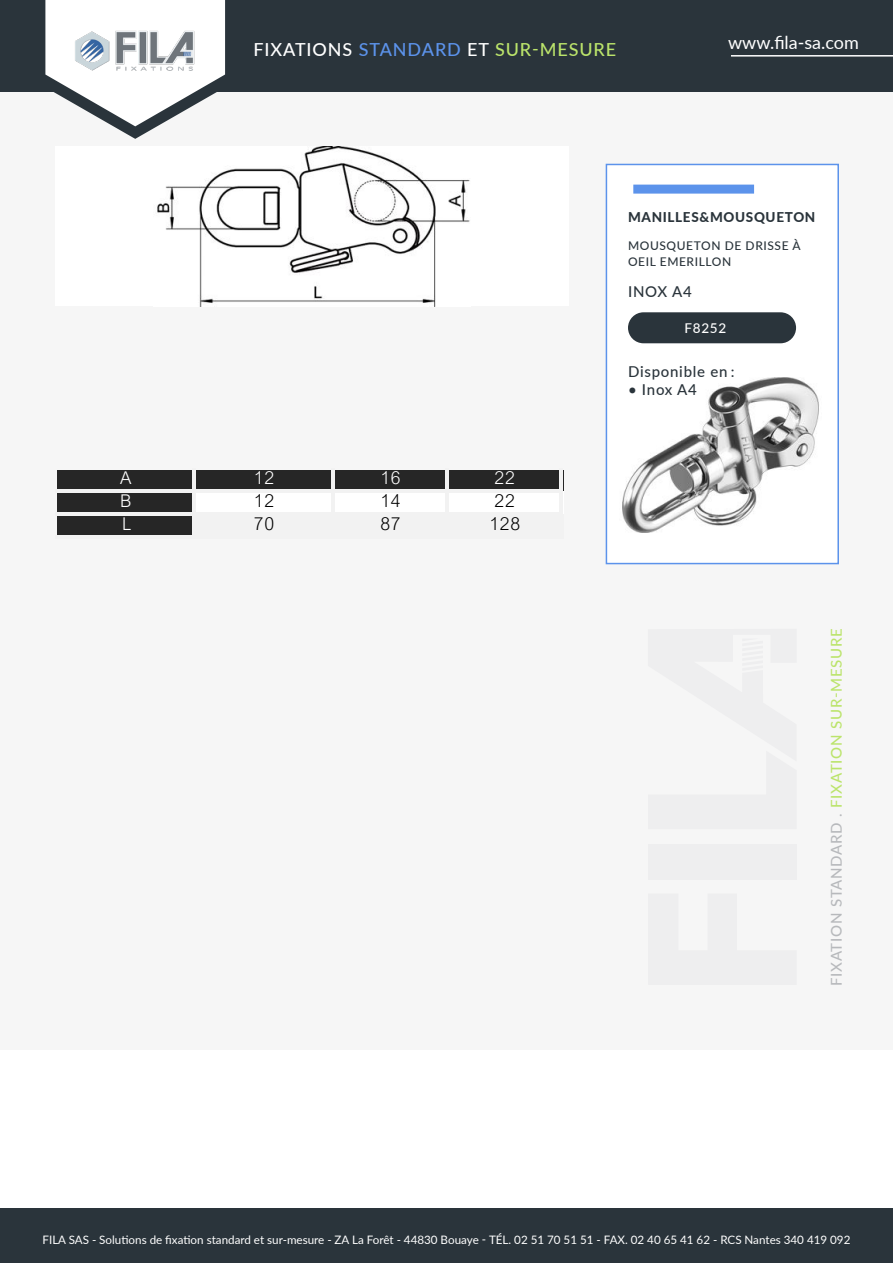
<style>
.page{position:relative;width:893px;height:1263px;background:#fff}
.page>*{position:absolute;margin:0;border:0;box-sizing:border-box;transform-origin:0 0}
.t1{font:500 18px "Lato";letter-spacing:.05em;color:#fff}
.t2{font:18px "Lato";color:#fff}
.t3{font:300 17.55px "Arial Nova";letter-spacing:.045em;color:#000}
.t4{font:300 17.55px "Arial Nova";color:#fff}
.t5{font:500 15px "Lato";letter-spacing:.05em;color:#bbe46b}
.t6{font:500 15px "Lato";letter-spacing:.05em;color:#2a343b}
.t7{font:800 13.5px "Lato";letter-spacing:.05em;color:#2a343b}
.t8{font:500 13.5px "Lato";letter-spacing:.05em;color:#fff}
.t9{font:500 12px/16.2px "Lato";letter-spacing:.05em;color:#2a343b}
.t10{font:11.7px "Lato";color:#fff}
.s1{color:#5c93eb}
.s2{color:#bbe46b}
.s3{color:#b7b9bc}
.s4{font-weight:500}
</style>
<div class="page">
<div style="left:0;top:91px;width:893px;height:959px;background:#f6f6f6"></div>
<div style="left:57px;top:470px;width:506px;height:23px;background:#262626"></div>
<div style="left:57px;top:491px;width:139px;height:25px;background:#262626"></div>
<div style="left:194px;top:491px;width:369px;height:25px;background:#fff"></div>
<div style="left:57px;top:514px;width:139px;height:24px;background:#262626"></div>
<div style="left:194px;top:514px;width:369px;height:24px;background:#f2f2f2"></div>
<hr style="left:192px;top:468px;width:4px;height:70px;background:#f2f2f2">
<hr style="left:331px;top:468px;width:4px;height:70px;background:#f2f2f2">
<hr style="left:445px;top:468px;width:4px;height:70px;background:#f2f2f2">
<hr style="left:560px;top:468px;width:3px;height:70px;background:#f2f2f2">
<hr style="left:55px;top:489px;width:508px;height:4px;background:#f2f2f2">
<hr style="left:55px;top:512px;width:508px;height:4px;background:#f2f2f2">
<hr style="left:55px;top:535px;width:508px;height:3px;background:#f2f2f2">
<div style="left:55px;top:147px;width:514px;height:159px;background:#fff"></div>
<img style="left:157px;top:147px;width:313px;height:159px">
<div style="left:606px;top:164px;width:233px;height:400px;background:#fff;border:2px solid #5c93eb"></div>
<img style="left:622px;top:377px;width:197px;height:155px">
<div style="left:628px;top:312px;width:168px;height:31px;background:#2a343b;border-radius:15px"></div>
<div style="left:633px;top:185px;width:121px;height:9px;background:#5c93eb"></div>
<div style="left:0;top:0;width:893px;height:91px;background:#2a343b"></div>
<div style="left:0;top:1209px;width:893px;height:54px;background:#2a343b"></div>
<svg style="left:34px;top:0;width:202px;height:139px"></svg>
<img style="left:59px;top:23px;width:152px;height:53px">
<div style="left:648px;top:844px;width:149px;height:35px;background:#eeeeef"></div>
<hr style="left:731px;top:55px;width:162px;height:2px;background:#fff">
<p class="t1" style="left:253px;top:37px;width:364px">FIXATIONS <span class="s1">STANDARD</span> ET <span class="s2">SUR-MESURE</span></p>
<p class="t2" style="left:728px;top:30px;width:132px">www.fila-sa.com</p>
<p class="t4" style="left:120px;top:468px;width:13px">A</p>
<p class="t4" style="left:254px;top:468px;width:22px">12</p>
<p class="t4" style="left:380px;top:468px;width:22px">16</p>
<p class="t4" style="left:495px;top:468px;width:22px">22</p>
<p class="t4" style="left:120px;top:491px;width:13px">B</p>
<p class="t3" style="left:254px;top:491px;width:22px">12</p>
<p class="t3" style="left:380px;top:491px;width:22px">14</p>
<p class="t3" style="left:495px;top:491px;width:22px">22</p>
<p class="t4" style="left:122px;top:514px;width:11px">L</p>
<p class="t3" style="left:254px;top:514px;width:22px">70</p>
<p class="t3" style="left:380px;top:514px;width:22px">87</p>
<p class="t3" style="left:489px;top:514px;width:32px">128</p>
<p class="t7" style="left:628px;top:207px;width:189px">MANILLES&amp;MOUSQUETON</p>
<p class="t9" style="left:628px;top:237px;width:174px">MOUSQUETON DE DRISSE À<br>OEIL EMERILLON</p>
<p class="t6" style="left:628px;top:280px;width:65px">INOX A4</p>
<p class="t8" style="left:685px;top:318px;width:43px">F8252</p>
<p class="t6" style="left:628px;top:361px;width:108px">Disponible en :</p>
<p class="t6" style="left:628px;top:379px;width:70px">• Inox A4</p>
<p class="t5" style="left:825px;top:986px;width:360px;rotate:-90deg"><span class="s3">FIXATION STANDARD .</span> FIXATION SUR-MESURE</p>
<p class="t10" style="left:43px;top:1231px;width:809px">FILA SAS - Solutions de fixation standard et sur-mesure - ZA La Forêt - 44830 Bouaye <span class="s4">-</span> TÉL. 02 51 70 51 51 - FAX. 02 40 65 41 62 - RCS Nantes 340 419 092</p>
</div>
